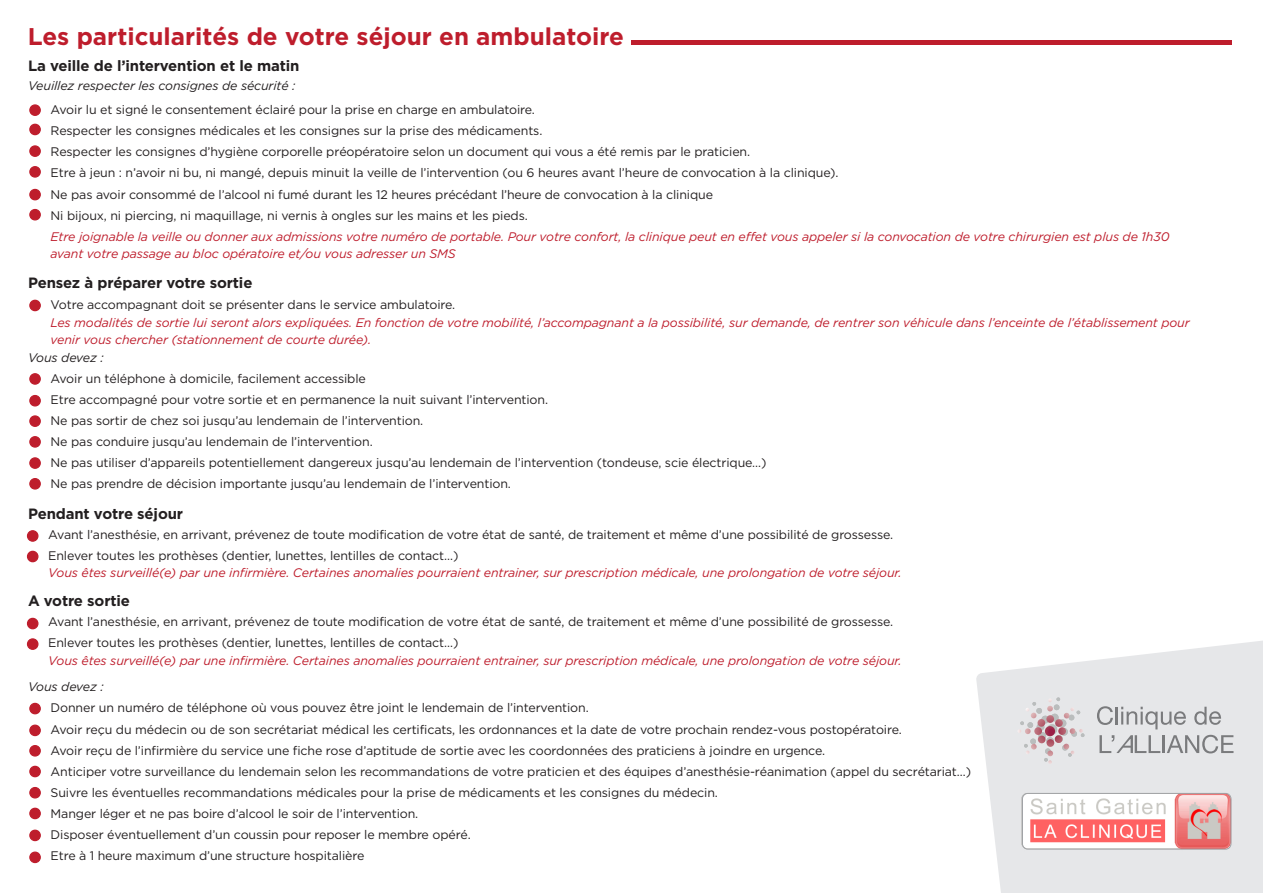
<style>
.page{position:relative;width:1263px;height:893px;background:#fff}
.page>*{position:absolute;margin:0;border:0;box-sizing:border-box;transform-origin:0 0}
.t1{font:700 24.15px "Gotham";color:#be1d2c}
.t2{font:700 14.85px "Gotham";letter-spacing:-.01em;color:#231f20}
.t3{font:12.45px/21.1px "Gotham";letter-spacing:-.01em;color:#231f20}
.t4{font:italic 200 12.45px/17.4px "Gotham";letter-spacing:-.01em;color:#be1d2c}
.t5{font:italic 200 12.45px "Gotham";letter-spacing:-.01em;color:#231f20}
</style>
<div class="page">
<svg style="left:976px;top:641px;width:287px;height:252px;fill:#e6e7e9"></svg>
<div style="left:631px;top:40px;width:601px;height:5px;background:#be1d2c"></div>
<div style="left:30px;top:105px;width:10px;height:10px;background:#be1d2c;border-radius:50%"></div>
<div style="left:29px;top:104px;width:12px;height:12px;border:1px solid #be1d2c;border-radius:50%"></div>
<div style="left:30px;top:124px;width:10px;height:11px;background:#be1d2c;border-radius:50%"></div>
<div style="left:29px;top:124px;width:12px;height:11px;border:1px solid #be1d2c;border-radius:50%"></div>
<div style="left:30px;top:146px;width:10px;height:10px;background:#be1d2c;border-radius:50%"></div>
<div style="left:29px;top:145px;width:12px;height:12px;border:1px solid #be1d2c;border-radius:50%"></div>
<div style="left:30px;top:167px;width:10px;height:10px;background:#be1d2c;border-radius:50%"></div>
<div style="left:29px;top:166px;width:12px;height:12px;border:1px solid #be1d2c;border-radius:50%"></div>
<div style="left:30px;top:189px;width:10px;height:11px;background:#be1d2c;border-radius:50%"></div>
<div style="left:29px;top:189px;width:12px;height:11px;border:1px solid #be1d2c;border-radius:50%"></div>
<div style="left:30px;top:210px;width:10px;height:10px;background:#be1d2c;border-radius:50%"></div>
<div style="left:29px;top:209px;width:12px;height:11px;border:1px solid #be1d2c;border-radius:50%"></div>
<div style="left:30px;top:300px;width:10px;height:11px;background:#be1d2c;border-radius:50%"></div>
<div style="left:29px;top:300px;width:12px;height:11px;border:1px solid #be1d2c;border-radius:50%"></div>
<div style="left:30px;top:374px;width:10px;height:10px;background:#be1d2c;border-radius:50%"></div>
<div style="left:29px;top:373px;width:12px;height:12px;border:1px solid #be1d2c;border-radius:50%"></div>
<div style="left:30px;top:396px;width:10px;height:10px;background:#be1d2c;border-radius:50%"></div>
<div style="left:29px;top:395px;width:12px;height:11px;border:1px solid #be1d2c;border-radius:50%"></div>
<div style="left:30px;top:416px;width:10px;height:10px;background:#be1d2c;border-radius:50%"></div>
<div style="left:29px;top:415px;width:12px;height:12px;border:1px solid #be1d2c;border-radius:50%"></div>
<div style="left:30px;top:437px;width:10px;height:10px;background:#be1d2c;border-radius:50%"></div>
<div style="left:29px;top:436px;width:12px;height:12px;border:1px solid #be1d2c;border-radius:50%"></div>
<div style="left:30px;top:458px;width:10px;height:10px;background:#be1d2c;border-radius:50%"></div>
<div style="left:29px;top:457px;width:12px;height:12px;border:1px solid #be1d2c;border-radius:50%"></div>
<div style="left:30px;top:479px;width:10px;height:10px;background:#be1d2c;border-radius:50%"></div>
<div style="left:29px;top:478px;width:12px;height:12px;border:1px solid #be1d2c;border-radius:50%"></div>
<div style="left:30px;top:703px;width:10px;height:11px;background:#be1d2c;border-radius:50%"></div>
<div style="left:29px;top:703px;width:12px;height:11px;border:1px solid #be1d2c;border-radius:50%"></div>
<div style="left:30px;top:725px;width:10px;height:10px;background:#be1d2c;border-radius:50%"></div>
<div style="left:29px;top:725px;width:12px;height:11px;border:1px solid #be1d2c;border-radius:50%"></div>
<div style="left:30px;top:746px;width:10px;height:10px;background:#be1d2c;border-radius:50%"></div>
<div style="left:29px;top:745px;width:12px;height:12px;border:1px solid #be1d2c;border-radius:50%"></div>
<div style="left:30px;top:766px;width:10px;height:11px;background:#be1d2c;border-radius:50%"></div>
<div style="left:29px;top:766px;width:12px;height:11px;border:1px solid #be1d2c;border-radius:50%"></div>
<div style="left:30px;top:787px;width:10px;height:11px;background:#be1d2c;border-radius:50%"></div>
<div style="left:29px;top:787px;width:12px;height:11px;border:1px solid #be1d2c;border-radius:50%"></div>
<div style="left:30px;top:808px;width:10px;height:11px;background:#be1d2c;border-radius:50%"></div>
<div style="left:29px;top:808px;width:12px;height:11px;border:1px solid #be1d2c;border-radius:50%"></div>
<div style="left:30px;top:830px;width:10px;height:11px;background:#be1d2c;border-radius:50%"></div>
<div style="left:29px;top:830px;width:12px;height:11px;border:1px solid #be1d2c;border-radius:50%"></div>
<div style="left:30px;top:852px;width:10px;height:10px;background:#be1d2c;border-radius:50%"></div>
<div style="left:29px;top:851px;width:12px;height:12px;border:1px solid #be1d2c;border-radius:50%"></div>
<div style="left:28px;top:531px;width:10px;height:10px;background:#be1d2c;border-radius:50%"></div>
<div style="left:27px;top:530px;width:12px;height:12px;border:1px solid #be1d2c;border-radius:50%"></div>
<div style="left:28px;top:551px;width:10px;height:11px;background:#be1d2c;border-radius:50%"></div>
<div style="left:27px;top:551px;width:12px;height:11px;border:1px solid #be1d2c;border-radius:50%"></div>
<div style="left:28px;top:618px;width:10px;height:11px;background:#be1d2c;border-radius:50%"></div>
<div style="left:27px;top:618px;width:12px;height:11px;border:1px solid #be1d2c;border-radius:50%"></div>
<div style="left:28px;top:639px;width:10px;height:10px;background:#be1d2c;border-radius:50%"></div>
<div style="left:27px;top:638px;width:12px;height:12px;border:1px solid #be1d2c;border-radius:50%"></div>
<img style="left:1018px;top:789px;width:217px;height:64px">
<div style="left:1022px;top:793px;width:209px;height:56px;border:1px solid #a1a3a6;border-radius:5px"></div>
<svg style="left:1097px;top:706px;width:89px;height:23px;background:#cacbcd"></svg>
<svg style="left:1194px;top:707px;width:27px;height:18px"></svg>
<svg style="left:1099px;top:735px;width:61px;height:18px"></svg>
<hr style="left:1162px;top:735px;width:3px;height:18px;background:#7a7b7d">
<svg style="left:1167px;top:735px;width:66px;height:18px"></svg>
<svg style="left:1017px;top:697px;width:68px;height:67px;background:#dad0d3"></svg>
<h1 class="t1" style="left:28px;top:22px;width:598px">Les particularités de votre séjour en ambulatoire</h1>
<p class="t2" style="left:28px;top:57px;width:273px">La veille de l’intervention et le matin</p>
<p class="t5" style="left:28px;top:78px;width:269px">Veuillez respecter les consignes de sécurité :</p>
<p class="t3" style="left:51px;top:99px;width:789px">Avoir lu et signé le consentement éclairé pour la prise en charge en ambulatoire.<br>Respecter les consignes médicales et les consignes sur la prise des médicaments.<br>Respecter les consignes d’hygiène corporelle préopératoire selon un document qui vous a été remis par le praticien.<br>Etre à jeun : n’avoir ni bu, ni mangé, depuis minuit la veille de l’intervention (ou 6 heures avant l’heure de convocation à la clinique).<br>Ne pas avoir consommé de l’alcool ni fumé durant les 12 heures précédant l’heure de convocation à la clinique<br>Ni bijoux, ni piercing, ni maquillage, ni vernis à ongles sur les mains et les pieds.</p>
<p class="t4" style="left:51px;top:228px;width:1120px">Etre joignable la veille ou donner aux admissions votre numéro de portable. Pour votre confort, la clinique peut en effet vous appeler si la convocation de votre chirurgien est plus de 1h30 avant votre passage au bloc opératoire et/ou vous adresser un SMS</p>
<p class="t2" style="left:28px;top:274px;width:226px">Pensez à préparer votre sortie</p>
<p class="t3" style="left:51px;top:294px;width:406px">Votre accompagnant doit se présenter dans le service ambulatoire.</p>
<p class="t4" style="left:51px;top:314px;width:1141px">Les modalités de sortie lui seront alors expliquées. En fonction de votre mobilité, l’accompagnant a la possibilité, sur demande, de rentrer son véhicule dans l’enceinte de l’établissement pour venir vous chercher (stationnement de courte durée).</p>
<p class="t3" style="left:51px;top:368px;width:717px">Avoir un téléphone à domicile, facilement accessible<br>Etre accompagné pour votre sortie et en permanence la nuit suivant l’intervention.<br>Ne pas sortir de chez soi jusqu’au lendemain de l’intervention.<br>Ne pas conduire jusqu’au lendemain de l’intervention.<br>Ne pas utiliser d’appareils potentiellement dangereux jusqu’au lendemain de l’intervention (tondeuse, scie électrique…)<br>Ne pas prendre de décision importante jusqu’au lendemain de l’intervention.</p>
<p class="t5" style="left:28px;top:350px;width:77px">Vous devez :</p>
<p class="t2" style="left:28px;top:505px;width:157px">Pendant votre séjour</p>
<p class="t3" style="left:48px;top:523px;width:846px">Avant l’anesthésie, en arrivant, prévenez de toute modification de votre état de santé, de traitement et même d’une possibilité de grossesse.<br>Enlever toutes les prothèses (dentier, lunettes, lentilles de contact…)</p>
<p class="t4" style="left:48px;top:564px;width:855px">Vous êtes surveillé(e) par une infirmière. Certaines anomalies pourraient entrainer, sur prescription médicale, une prolongation de votre séjour.</p>
<p class="t2" style="left:28px;top:592px;width:103px">A votre sortie</p>
<p class="t3" style="left:48px;top:611px;width:846px">Avant l’anesthésie, en arrivant, prévenez de toute modification de votre état de santé, de traitement et même d’une possibilité de grossesse.<br>Enlever toutes les prothèses (dentier, lunettes, lentilles de contact…)</p>
<p class="t4" style="left:48px;top:652px;width:855px">Vous êtes surveillé(e) par une infirmière. Certaines anomalies pourraient entrainer, sur prescription médicale, une prolongation de votre séjour.</p>
<p class="t5" style="left:28px;top:680px;width:77px">Vous devez :</p>
<p class="t3" style="left:51px;top:697px;width:922px">Donner un numéro de téléphone où vous pouvez être joint le lendemain de l’intervention.<br>Avoir reçu du médecin ou de son secrétariat médical les certificats, les ordonnances et la date de votre prochain rendez-vous postopératoire.<br>Avoir reçu de l’infirmière du service une fiche rose d’aptitude de sortie avec les coordonnées des praticiens à joindre en urgence.<br>Anticiper votre surveillance du lendemain selon les recommandations de votre praticien et des équipes d’anesthésie-réanimation (appel du secrétariat…)<br>Suivre les éventuelles recommandations médicales pour la prise de médicaments et les consignes du médecin.<br>Manger léger et ne pas boire d’alcool le soir de l’intervention.<br>Disposer éventuellement d’un coussin pour reposer le membre opéré.<br>Etre à 1 heure maximum d’une structure hospitalière</p>
</div>
